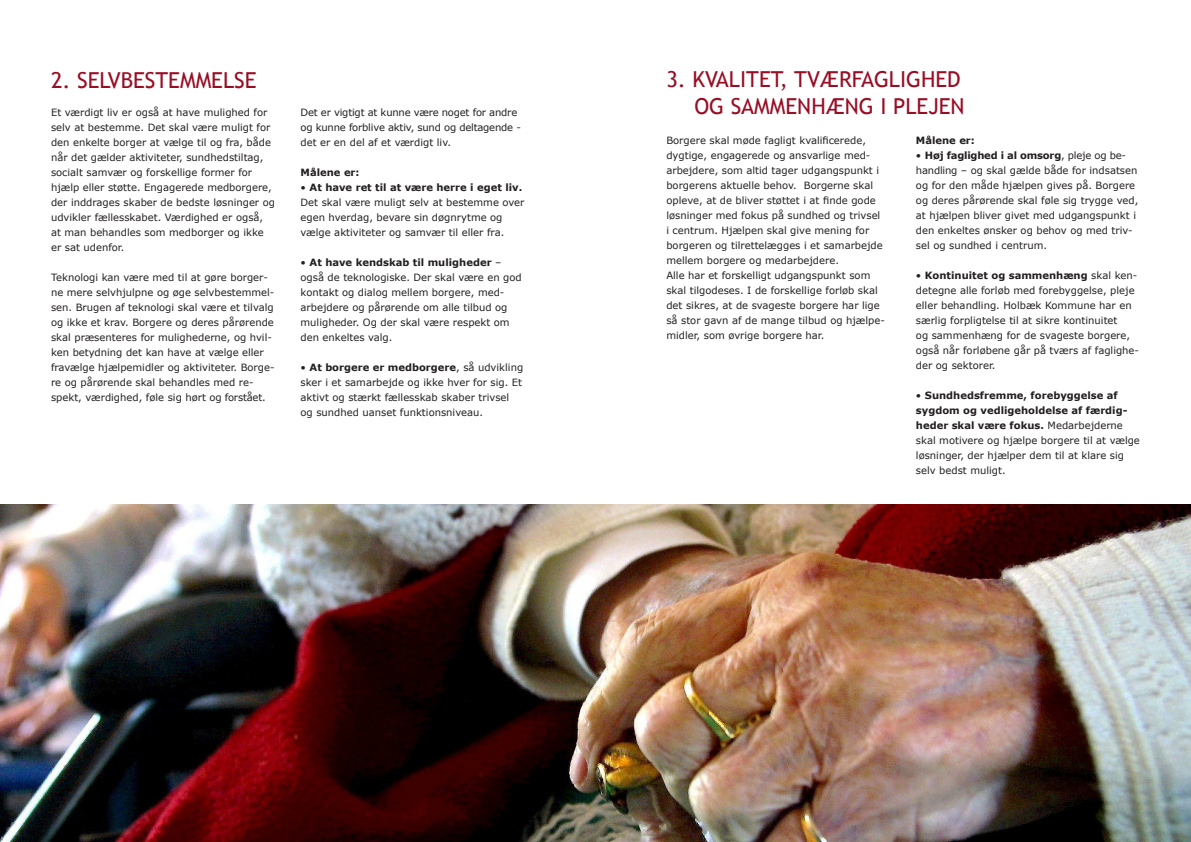
<style>
.page{position:relative;width:1191px;height:842px;background:#fff}
.page>*{position:absolute;margin:0;border:0;box-sizing:border-box;transform-origin:0 0}
.t1{font:22px "Trebuchet MS";color:#980e25}
.BRØDTEKST{font:10px/15px "Verdana";color:#231f20}
.BRØDTEKST-2{font:10px/15px "Verdana";letter-spacing:-.02em;color:#231f20}
.BRØDTEKST-3{font:700 10px "Verdana";color:#231f20}
.s1{font-weight:700}
</style>
<div class="page">
<img style="left:0;top:504px;width:1191px;height:338px">
<p class="t1" style="left:51px;top:67px;width:207px">2. SELVBESTEMMELSE</p>
<p class="t1" style="left:666px;top:66px;width:296px">3. KVALITET, TVÆRFAGLIGHED</p>
<p class="BRØDTEKST" style="left:51px;top:104px;width:218px">Et værdigt liv er også at have mulighed for</p>
<p class="t1" style="left:694px;top:93px;width:272px">OG SAMMENHÆNG I PLEJEN</p>
<p class="BRØDTEKST" style="left:51px;top:119px;width:225px">selv at bestemme. Det skal være muligt for den enkelte borger at vælge til og fra, både når det gælder aktiviteter, sundhedstiltag, socialt samvær og forskellige former for hjælp eller støtte. Engagerede medborgere, der inddrages skaber de bedste løsninger og udvikler fællesskabet. Værdighed er også, at man behandles som medborger og ikke er sat udenfor.</p>
<p class="BRØDTEKST" style="left:51px;top:269px;width:225px">Teknologi kan være med til at gøre borger&shy;ne mere selvhjulpne og øge selvbestemmel&shy;sen. Brugen af teknologi skal være et tilvalg og ikke et krav. Borgere og deres pårørende skal præsenteres for mulighederne, og hvil&shy;ken betydning det kan have at vælge eller fravælge hjælpemidler og aktiviteter. Borge&shy;re og pårørende skal behandles med re&shy;spekt, værdighed, føle sig hørt og forstået.</p>
<p class="BRØDTEKST-2" style="left:300px;top:104px;width:222px">Det er vigtigt at kunne være noget for andre og kunne forblive aktiv, sund og deltagende - det er en del af et værdigt liv.</p>
<p class="BRØDTEKST-3" style="left:300px;top:165px;width:61px">Målene er:</p>
<p class="BRØDTEKST" style="left:300px;top:179px;width:225px">• <span class="s1">At have ret til at være herre i eget liv.<br></span>Det skal være muligt selv at bestemme over egen hverdag, bevare sin døgnrytme og vælge aktiviteter og samvær til eller fra.</p>
<p class="BRØDTEKST" style="left:300px;top:254px;width:223px">• <span class="s1">At have kendskab til muligheder</span> – også de teknologiske. Der skal være en god kontakt og dialog mellem borgere, med&shy;arbejdere og pårørende om alle tilbud og muligheder. Og der skal være respekt om den enkeltes valg.</p>
<p class="BRØDTEKST" style="left:300px;top:359px;width:224px">• <span class="s1">At borgere er medborgere</span>, så udvikling sker i et samarbejde og ikke hver for sig. Et aktivt og stærkt fællesskab skaber trivsel og sundhed uanset funktionsniveau.</p>
<p class="BRØDTEKST-3" style="left:916px;top:133px;width:61px">Målene er:</p>
<p class="BRØDTEKST" style="left:916px;top:147px;width:224px">• <span class="s1">Høj faglighed i al omsorg</span>, pleje og be&shy;handling – og skal gælde både for indsatsen og for den måde hjælpen gives på. Borgere og deres pårørende skal føle sig trygge ved, at hjælpen bliver givet med udgangspunkt i den enkeltes ønsker og behov og med triv&shy;sel og sundhed i centrum.</p>
<p class="BRØDTEKST" style="left:916px;top:267px;width:225px">• <span class="s1">Kontinuitet og sammenhæng</span> skal ken&shy;detegne alle forløb med forebyggelse, pleje eller behandling. Holbæk Kommune har en særlig forpligtelse til at sikre kontinuitet<br>og sammenhæng for de svageste borgere, også når forløbene går på tværs af faglighe&shy;der og sektorer.</p>
<p class="BRØDTEKST" style="left:916px;top:387px;width:225px">• <span class="s1">Sundhedsfremme, forebyggelse af sygdom og vedligeholdelse af færdig&shy;heder skal være fokus.</span> Medarbejderne skal motivere og hjælpe borgere til at vælge løsninger, der hjælper dem til at klare sig selv bedst muligt.</p>
<p class="BRØDTEKST" style="left:666px;top:132px;width:218px">Borgere skal møde fagligt kvalificerede, dygtige, engagerede og ansvarlige med&shy;arbejdere, som altid tager udgangspunkt i borgerens aktuelle behov. Borgerne skal opleve, at de bliver støttet i at finde gode løsninger med fokus på sundhed og trivsel i centrum. Hjælpen skal give mening for borgeren og tilrettelægges i et samarbejde mellem borgere og medarbejdere.</p>
<p class="BRØDTEKST" style="left:666px;top:267px;width:220px">Alle har et forskelligt udgangspunkt som skal tilgodeses. I de forskellige forløb skal det sikres, at de svageste borgere har lige så stor gavn af de mange tilbud og hjælpe&shy;midler, som øvrige borgere har.</p>
</div>
